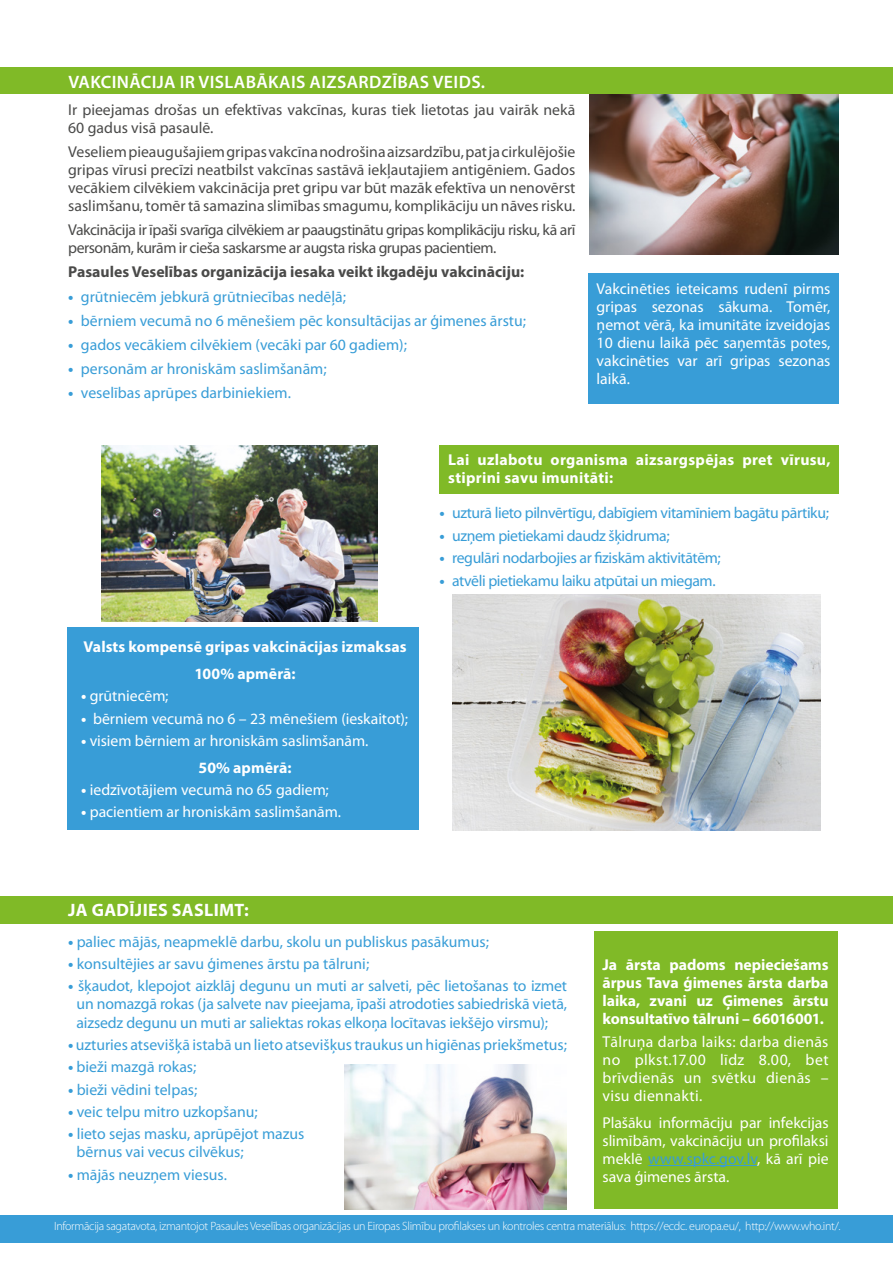
<style>
.page{position:relative;width:893px;height:1263px;background:#fff}
.page>*{position:absolute;margin:0;border:0;box-sizing:border-box;transform-origin:0 0}
.t1{font:600 18px "Myriad Pro";letter-spacing:.02em;color:#fff}
.t2{font:700 18px "Myriad Pro";letter-spacing:.02em;color:#fff}
.t3{font:15.75px/18.1px "Myriad Pro";color:#389dd7;text-align:justify}
.t4{font:15.75px/18.1px "Myriad Pro";color:#fff;text-align:justify}
.t5{font:15.75px/18.1px "Myriad Pro";letter-spacing:-.01em;color:#4a4a49}
.t6{font:700 15.75px/18.1px "Myriad Pro";letter-spacing:.005em;color:#fff;text-align:justify}
.t7{font:15.75px "Myriad Pro";letter-spacing:-.025em;color:#389dd7}
.t8{font:15.75px/18.1px "Myriad Pro";letter-spacing:-.03em;color:#4a4a49}
.t9{font:700 15.75px "Myriad Pro";color:#4a4a49}
.t10{font:300 12px "Myriad Pro";letter-spacing:-.025em;color:#fff}
.s1{font-weight:700}
.s2{color:#389dd7}
</style>
<div class="page">
<div style="left:0;top:1215px;width:893px;height:27px;background:#389dd7"></div>
<div style="left:594px;top:932px;width:243px;height:277px;background:#80ba27"></div>
<hr style="left:648px;top:1165px;width:109px;height:1px;background:#389dd7">
<div style="left:0;top:896px;width:893px;height:27px;background:#80ba27"></div>
<div style="left:0;top:68px;width:893px;height:26px;background:#80ba27"></div>
<div style="left:68px;top:628px;width:350px;height:202px;background:#389dd7"></div>
<div style="left:588px;top:274px;width:251px;height:130px;background:#389dd7"></div>
<div style="left:440px;top:445px;width:399px;height:48px;background:#80ba27"></div>
<img style="left:589px;top:94px;width:250px;height:161px">
<img style="left:452px;top:594px;width:369px;height:236px">
<img style="left:345px;top:1065px;width:221px;height:144px">
<img style="left:102px;top:446px;width:275px;height:175px">
<p class="t1" style="left:68px;top:71px;width:418px">VAKCINĀCIJA IR VISLABĀKAIS AIZSARDZĪBAS VEIDS.</p>
<p class="t5" style="left:68px;top:100px;width:509px">Ir pieejamas drošas un efektīvas vakcīnas, kuras tiek lietotas jau vairāk nekā<br>60 gadus visā pasaulē.</p>
<p class="t5" style="left:68px;top:142px;width:509px;text-align:justify">Veseliem pieaugušajiem gripas vakcīna nodrošina aizsardzību, pat ja cirkulējošie gripas vīrusi precīzi neatbilst vakcīnas sastāvā iekļautajiem antigēniem. Gados vecākiem cilvēkiem vakcinācija pret gripu var būt mazāk efektīva un nenovērst saslimšanu, tomēr tā samazina slimības smagumu, komplikāciju un nāves risku.</p>
<p class="t8" style="left:68px;top:221px;width:509px">Vakcinācija ir īpaši svarīga cilvēkiem ar paaugstinātu gripas komplikāciju risku, kā arī personām, kurām ir cieša saskarsme ar augsta riska grupas pacientiem.</p>
<p class="t9" style="left:68px;top:262px;width:458px">Pasaules Veselības organizācija iesaka veikt ikgadēju vakcināciju:</p>
<p class="t3" style="left:68px;top:287px;width:279px"><span class="s1">•</span> grūtniecēm jebkurā grūtniecības nedēļā;</p>
<p class="t3" style="left:68px;top:311px;width:459px"><span class="s1">•</span> bērniem vecumā no 6 mēnešiem pēc konsultācijas ar ģimenes ārstu;</p>
<p class="t3" style="left:68px;top:335px;width:340px"><span class="s1">•</span> gados vecākiem cilvēkiem (vecāki par 60 gadiem);</p>
<p class="t3" style="left:68px;top:359px;width:260px"><span class="s1">•</span> personām ar hroniskām saslimšanām;</p>
<p class="t3" style="left:68px;top:383px;width:224px"><span class="s1">•</span> veselības aprūpes darbiniekiem.</p>
<p class="t4" style="left:597px;top:279px;width:235px">Vakcinēties ieteicams rudenī pirms gripas sezonas sākuma. Tomēr, ņemot vērā, ka imunitāte izveidojas 10 dienu laikā pēc saņemtās potes, vakcinēties var arī gripas sezonas laikā.</p>
<p class="t6" style="left:448px;top:450px;width:384px">Lai uzlabotu organisma aizsargspējas pret vīrusu, stiprini savu imunitāti:</p>
<p class="t6" style="left:83px;top:633px;width:325px;line-height:26.5px;text-align:center">Valsts kompensē gripas vakcinācijas izmaksas<br>100% apmērā:</p>
<p class="t4" style="left:81px;top:687px;width:89px"><span class="s1">•</span> grūtniecēm;</p>
<p class="t4" style="left:81px;top:709px;width:328px"><span class="s1">•</span> bērniem vecumā no 6 – 23 mēnešiem (ieskaitot);</p>
<p class="t4" style="left:199px;top:727px;width:171px;line-height:26.5px;text-indent:-118px"><span class="s1">•</span> visiem bērniem ar hroniskām saslimšanām.<br><span class="s1">50% apmērā:</span></p>
<p class="t4" style="left:81px;top:780px;width:249px"><span class="s1">•</span> iedzīvotājiem vecumā no 65 gadiem;</p>
<p class="t4" style="left:81px;top:803px;width:262px"><span class="s1">•</span> pacientiem ar hroniskām saslimšanām.</p>
<p class="t7" style="left:439px;top:503px;width:391px"><span class="s1">•</span> uzturā lieto pilnvērtīgu, dabīgiem vitamīniem bagātu pārtiku;</p>
<p class="t7" style="left:439px;top:526px;width:232px"><span class="s1">•</span> uzņem pietiekami daudz šķidruma;</p>
<p class="t7" style="left:439px;top:548px;width:283px"><span class="s1">•</span> regulāri nodarbojies ar fiziskām aktivitātēm;</p>
<p class="t7" style="left:439px;top:571px;width:278px"><span class="s1">•</span> atvēli pietiekamu laiku atpūtai un miegam.</p>
<p class="t2" style="left:68px;top:898px;width:182px">JA GADĪJIES SASLIMT:</p>
<p class="t3" style="left:68px;top:932px;width:422px"><span class="s1">•</span> paliec mājās, neapmeklē darbu, skolu un publiskus pasākumus;</p>
<p class="t3" style="left:68px;top:954px;width:303px"><span class="s1">•</span> konsultējies ar savu ģimenes ārstu pa tālruni;</p>
<p class="t3" style="left:77px;top:977px;width:492px;text-indent:-9px"><span class="s1">•</span> šķaudot, klepojot aizklāj degunu un muti ar salveti, pēc lietošanas to izmet un nomazgā rokas (ja salvete nav pieejama, īpaši atrodoties sabiedriskā vietā, aizsedz degunu un muti ar saliektas rokas elkoņa locītavas iekšējo virsmu);</p>
<p class="t3" style="left:68px;top:1035px;width:500px"><span class="s1">•</span> uzturies atsevišķā istabā un lieto atsevišķus traukus un higiēnas priekšmetus;</p>
<p class="t3" style="left:68px;top:1058px;width:130px"><span class="s1">•</span> bieži mazgā rokas;</p>
<p class="t3" style="left:68px;top:1080px;width:131px"><span class="s1">•</span> bieži vēdini telpas;</p>
<p class="t3" style="left:68px;top:1102px;width:191px"><span class="s1">•</span> veic telpu mitro uzkopšanu;</p>
<p class="t3" style="left:77px;top:1125px;width:229px;text-indent:-9px"><span class="s1">•</span> lieto sejas masku, aprūpējot mazus bērnus vai vecus cilvēkus;</p>
<p class="t3" style="left:68px;top:1165px;width:160px"><span class="s1">•</span> mājās neuzņem viesus.</p>
<p class="t6" style="left:603px;top:955px;width:228px">Ja ārsta padoms nepieciešams ārpus Tava ģimenes ārsta darba laika, zvani uz Ģimenes ārstu konsultatīvo tālruni – 66016001.</p>
<p class="t4" style="left:603px;top:1032px;width:228px">Tālruņa darba laiks: darba dienās no plkst.17.00 līdz 8.00, bet brīvdienās un svētku dienās – visu diennakti.</p>
<p class="t4" style="left:603px;top:1113px;width:228px">Plašāku informāciju par infekcijas slimībām, vakcināciju un profilaksi meklē <span class="s2">www.spkc.gov.lv</span>, kā arī pie sava ģimenes ārsta.</p>
<p class="t10" style="left:54px;top:1219px;width:788px">Informācija sagatavota, izmantojot Pasaules Veselības organizācijas un Eiropas Slimību profilakses un kontroles centra materiālus: https://ecdc. europa.eu/, http://www.who.int/.</p>
</div>
